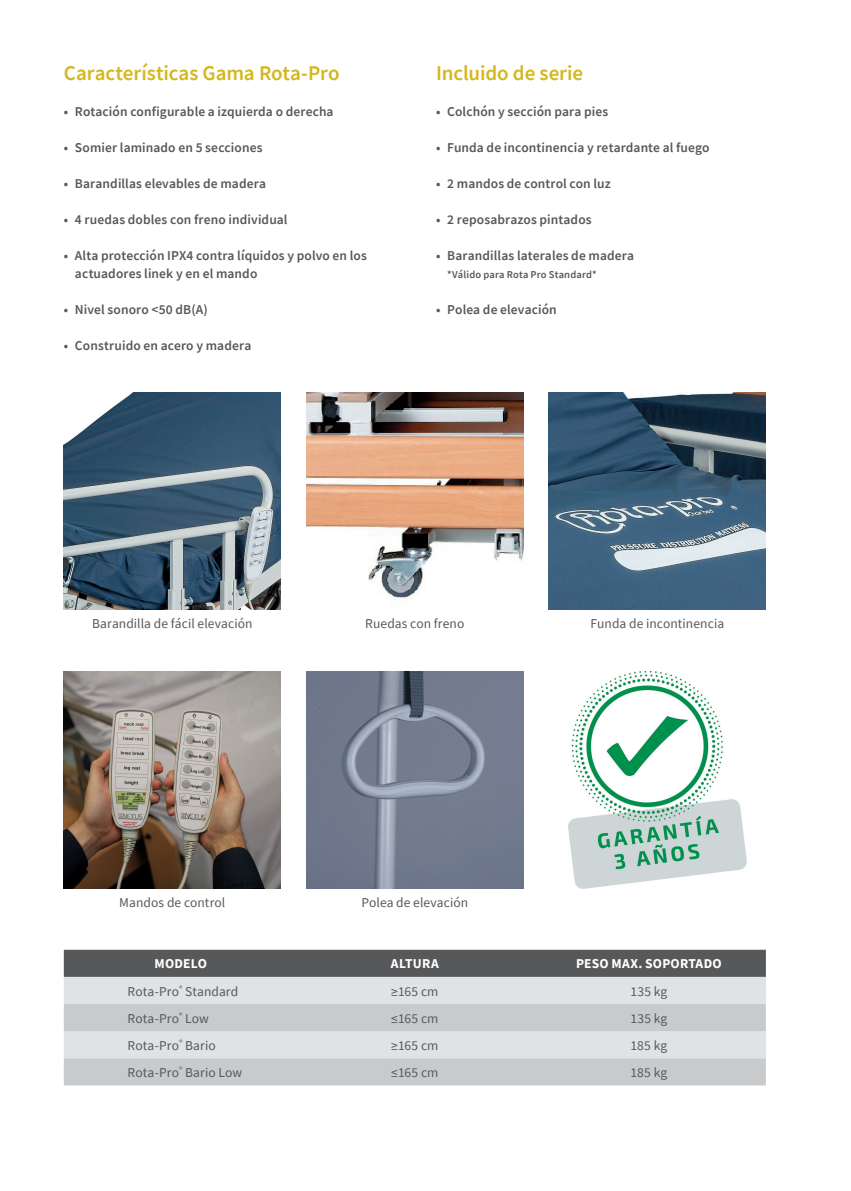
<style>
.page{position:relative;width:851px;height:1191px;background:#fff}
.page>*{position:absolute;margin:0;border:0;box-sizing:border-box;transform-origin:0 0}
.t1{font:600 21px "Source Sans Pro";letter-spacing:-.005em;color:#d4b71e}
.t2{font:600 13.5px/18px "Source Sans Pro";letter-spacing:.01em;color:#57585a}
.t3{font:13.5px "Source Sans Pro";letter-spacing:.005em;color:#57585a}
.t4{font:700 13.5px "Source Sans Pro";letter-spacing:.01em;color:#fff}
.t5{font:600 10.5px "Source Sans Pro";letter-spacing:.015em;color:#57585a}
</style>
<div class="page">
<img style="left:64px;top:393px;width:217px;height:217px">
<img style="left:64px;top:671px;width:217px;height:217px">
<img style="left:306px;top:393px;width:217px;height:205px">
<img style="left:306px;top:671px;width:217px;height:217px">
<img style="left:549px;top:393px;width:216px;height:217px">
<img style="left:568px;top:671px;width:178px;height:217px">
<svg style="left:64px;top:949px;width:701px;height:28px;background:#5c5d5f"></svg>
<div style="left:64px;top:977px;width:701px;height:27px;background:#e1e2e4"></div>
<svg style="left:64px;top:1004px;width:701px;height:81px;background:#d1d2d4"></svg>
<h1 class="t1" style="left:64px;top:59px;width:277px">Características Gama Rota-Pro</h1>
<p class="t2" style="left:64px;top:102px;width:271px">• Rotación configurable a izquierda o derecha</p>
<p class="t2" style="left:64px;top:138px;width:200px">• Somier laminado en 5 secciones</p>
<p class="t2" style="left:64px;top:174px;width:204px">• Barandillas elevables de madera</p>
<p class="t2" style="left:64px;top:210px;width:225px">• 4 ruedas dobles con freno individual</p>
<p class="t2" style="left:75px;top:246px;width:293px;text-indent:-11px">• Alta protección IPX4 contra líquidos y polvo en los actuadores linek y en el mando</p>
<p class="t2" style="left:64px;top:300px;width:146px">• Nivel sonoro &lt;50 dB(A)</p>
<p class="t2" style="left:64px;top:336px;width:189px">• Construido en acero y madera</p>
<h1 class="t1" style="left:436px;top:59px;width:149px">Incluido de serie</h1>
<p class="t2" style="left:436px;top:102px;width:174px">• Colchón y sección para pies</p>
<p class="t2" style="left:436px;top:138px;width:275px">• Funda de incontinencia y retardante al fuego</p>
<p class="t2" style="left:436px;top:174px;width:176px">• 2 mandos de control con luz</p>
<p class="t2" style="left:436px;top:210px;width:157px">• 2 reposabrazos pintados</p>
<p class="t2" style="left:436px;top:246px;width:199px">• Barandillas laterales de madera</p>
<p class="t5" style="left:447px;top:267px;width:151px">*Válido para Rota Pro Standard*</p>
<p class="t2" style="left:436px;top:300px;width:122px">• Polea de elevación</p>
<p class="t3" style="left:92px;top:615px;width:162px">Barandilla de fácil elevación</p>
<p class="t3" style="left:119px;top:894px;width:107px">Mandos de control</p>
<p class="t3" style="left:365px;top:615px;width:101px">Ruedas con freno</p>
<p class="t3" style="left:361px;top:894px;width:108px">Polea de elevación</p>
<p class="t3" style="left:590px;top:615px;width:135px">Funda de incontinencia</p>
<p class="t4" style="left:155px;top:954px;width:54px">MODELO</p>
<p class="t4" style="left:391px;top:954px;width:49px">ALTURA</p>
<p class="t4" style="left:576px;top:954px;width:147px">PESO MAX. SOPORTADO</p>
<p class="t3" style="left:128px;top:982px;width:112px">Rota-Pro<sup>®</sup> Standard</p>
<p class="t3" style="left:391px;top:982px;width:49px">≥165 cm</p>
<p class="t3" style="left:630px;top:982px;width:39px">135 kg</p>
<p class="t3" style="left:128px;top:1009px;width:83px">Rota-Pro<sup>®</sup> Low</p>
<p class="t3" style="left:391px;top:1009px;width:49px">≤165 cm</p>
<p class="t3" style="left:630px;top:1009px;width:39px">135 kg</p>
<p class="t3" style="left:128px;top:1036px;width:90px">Rota-Pro<sup>®</sup> Bario</p>
<p class="t3" style="left:391px;top:1036px;width:49px">≥165 cm</p>
<p class="t3" style="left:630px;top:1036px;width:38px">185 kg</p>
<p class="t3" style="left:128px;top:1064px;width:116px">Rota-Pro<sup>®</sup> Bario Low</p>
<p class="t3" style="left:391px;top:1064px;width:49px">≤165 cm</p>
<p class="t3" style="left:630px;top:1064px;width:38px">185 kg</p>
</div>
